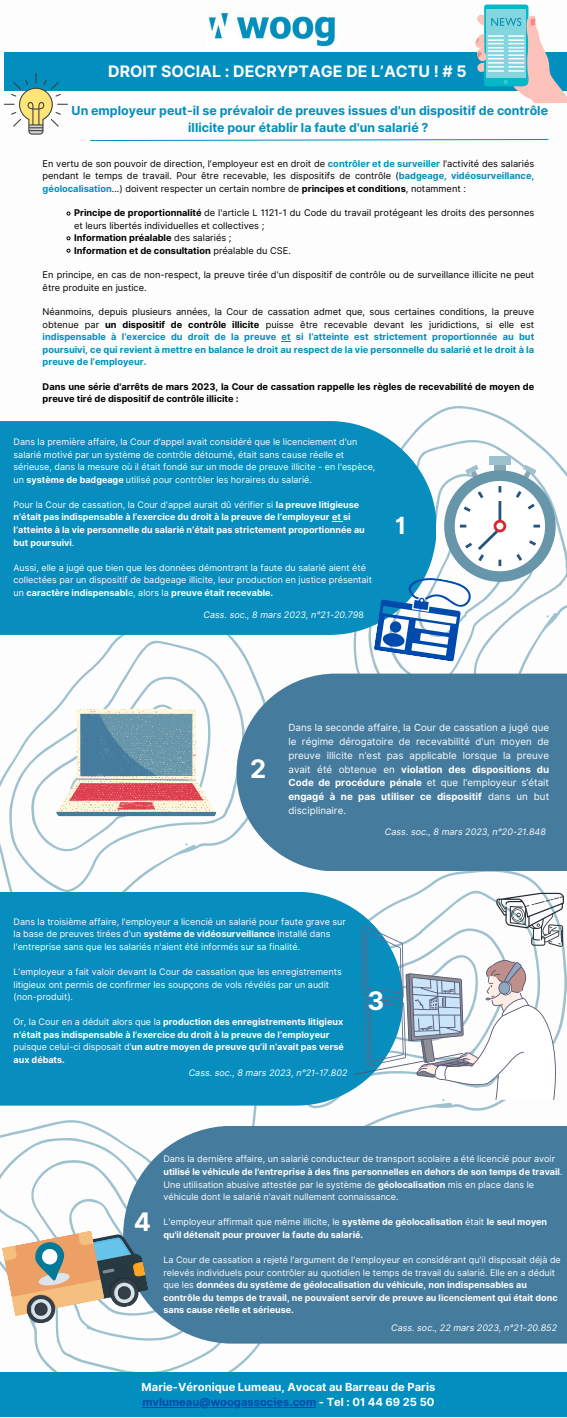
<style>
.page{position:relative;width:567px;height:1418px;background:#fff}
.page>*{position:absolute;margin:0;border:0;box-sizing:border-box;transform-origin:0 0}
.t1{font:700 25.5px "Inter";color:#fff}
.t2{font:700 23.62px "Inter";color:#fcfdfc}
.t3{font:700 15.85px "Inter";color:#fff}
.t4{font:700 12.38px/16.7px "Inter";color:#028ebf;text-align:center}
.t5{font:700 11.15px/15px "Inter";color:#fff}
.t6{font:9.8px/13.7px "Inter";color:#fff;text-align:justify}
.t7{font:9.25px/12.4px "Inter";color:#000}
.t8{font:700 9.25px/12.4px "Inter";color:#028ebf;text-align:justify}
.t9{font:700 9.25px/12.4px "Inter";color:#000}
.t10{font:9px/12.6px "Inter";color:#fff}
.t11{font:700 9px/12.6px "Inter";color:#fff}
.t12{font:italic 9px "Inter";color:#fcfdfc}
.t13{font:italic 9px "Inter";color:#fff}
.s1{font-weight:700;color:#078ebe}
.s2{font-weight:700;color:#028ebf}
.s3{font-weight:700}
.s4{font-weight:400;color:#000}
.s5{color:#000}
.s6{font-weight:400}
.s7{font-style:normal}
.s8{color:#004aad}
</style>
<div class="page">
<svg style="left:353px;top:406px;width:214px;height:267px"></svg>
<svg style="left:0;top:635px;width:254px;height:257px"></svg>
<svg style="left:247px;top:871px;width:320px;height:254px"></svg>
<div style="left:0;top:892px;width:403px;height:213px;background:#078ebe"></div>
<div style="left:0;top:421px;width:436px;height:214px;background:#078ebe"></div>
<svg style="left:237px;top:673px;width:330px;height:198px;fill:#457b9d"></svg>
<svg style="left:0;top:1084px;width:283px;height:333px"></svg>
<div style="left:123px;top:1125px;width:444px;height:218px;background:#457b9d"></div>
<svg style="left:523px;top:464px;width:13px;height:15px"></svg>
<svg style="left:465px;top:464px;width:14px;height:15px"></svg>
<div style="left:494px;top:464px;width:12px;height:12px;background:#88a6b3"></div>
<div style="left:444px;top:470px;width:112px;height:112px;background:#6796ab;border-radius:50%"></div>
<div style="left:455px;top:481px;width:90px;height:90px;background:#fff;border-radius:50%"></div>
<svg style="left:499px;top:486px;width:2px;height:6px"></svg>
<svg style="left:534px;top:524px;width:6px;height:3px"></svg>
<svg style="left:516px;top:488px;width:22px;height:22px"></svg>
<svg style="left:516px;top:540px;width:23px;height:24px"></svg>
<svg style="left:461px;top:488px;width:23px;height:24px"></svg>
<hr style="left:499px;top:501px;width:2px;height:20px;background:#24537c">
<svg style="left:460px;top:524px;width:42px;height:42px"></svg>
<div style="left:494px;top:520px;width:12px;height:12px;border:3px solid #d7282f;border-radius:50%"></div>
<div style="left:489px;top:456px;width:21px;height:8px;background:#9ec1cf"></div>
<svg style="left:56px;top:709px;width:160px;height:107px"></svg>
<div style="left:1px;top:1372px;width:566px;height:44px;background:#028ebf"></div>
<hr style="left:142px;top:1406px;width:174px;height:1px;background:#004aad">
<div style="left:4px;top:52px;width:563px;height:38px;background:#028ebf"></div>
<svg style="left:90px;top:139px;width:459px;height:2px"></svg>
<svg style="left:484px;top:5px;width:44px;height:81px"></svg>
<div style="left:486px;top:10px;width:40px;height:68px;background:#83d6de"></div>
<svg style="left:475px;top:15px;width:92px;height:88px"></svg>
<svg style="left:4px;top:73px;width:64px;height:62px"></svg>
<img style="left:206px;top:13px;width:130px;height:34px">
<svg style="left:374px;top:574px;width:99px;height:87px"></svg>
<svg style="left:2px;top:1230px;width:146px;height:95px"></svg>
<svg style="left:353px;top:892px;width:211px;height:207px"></svg>
<h3 class="t3" style="left:108px;top:62px;width:360px">DROIT SOCIAL : DECRYPTAGE DE L’ACTU ! # 5</h3>
<h3 class="t4" style="left:72px;top:102px;width:478px">Un employeur peut-il se prévaloir de preuves issues d'un dispositif de contrôle illicite pour établir la faute d'un salarié ?</h3>
<p class="t7" style="left:43px;top:157px;width:493px;text-align:justify">En vertu de son pouvoir de direction, l'employeur est en droit de <span class="s1">contrôler et de surveiller</span> l'activité des salariés pendant le temps de travail. Pour être recevable, les dispositifs de contrôle (<span class="s2">badgeage, vidéosurveillance, géolocalisation</span>...) doivent respecter un certain nombre de <span class="s3">principes et conditions</span>, notamment :</p>
<p class="t7" style="left:74px;top:207px;width:462px"><span class="s3">Principe de proportionnalité</span> de l'article L 1121-1 du Code du travail protégeant les droits des personnes et leurs libertés individuelles et collectives ;<br><span class="s3">Information préalable</span> des salariés ;<br><span class="s3">Information et de consultation</span> préalable du CSE.</p>
<p class="t7" style="left:43px;top:269px;width:493px">En principe, en cas de non-respect, la preuve tirée d'un dispositif de contrôle ou de surveillance illicite ne peut être produite en justice.</p>
<p class="t8" style="left:43px;top:306px;width:493px"><span class="s4">Néanmoins, depuis plusieurs années, la Cour de cassation admet que, sous certaines conditions, la preuve obtenue par</span> <span class="s5">un dispositif de contrôle illicite</span> <span class="s4">puisse être recevable devant les juridictions, si elle est </span>indispensable à l’exercice du droit de la preuve et si l’atteinte est strictement proportionnée au but poursuivi, ce qui revient à mettre en balance le droit au respect de la vie personnelle du salarié et le droit à la preuve de l’employeur.</p>
<p class="t9" style="left:43px;top:380px;width:493px">Dans une série d'arrêts de mars 2023, la Cour de cassation rappelle les règles de recevabilité de moyen de preuve tiré de dispositif de contrôle illicite :</p>
<p class="t10" style="left:14px;top:435px;width:363px">Dans la première affaire, la Cour d'appel avait considéré que le licenciement d'un salarié motivé par un système de contrôle détourné, était sans cause réelle et sérieuse, dans la mesure où il était fondé sur un mode de preuve illicite - en l'espèce, un <span class="s3">système de badgeage</span> utilisé pour contrôler les horaires du salarié.</p>
<p class="t11" style="left:14px;top:498px;width:353px"><span class="s6">Pour la Cour de cassation, la Cour d’appel aurait dû vérifier si</span> la preuve litigieuse n’était pas indispensable à l’exercice du droit à la preuve de l’employeur et si l’atteinte à la vie personnelle du salarié n’était pas strictement proportionnée au but poursuivi<span class="s6">.</span></p>
<p class="t10" style="left:14px;top:561px;width:360px">Aussi, elle a jugé que bien que les données démontrant la faute du salarié aient été collectées par un dispositif de badgeage illicite, leur production en justice présentait un <span class="s3">caractère indispensabl</span>e, alors la <span class="s3">preuve était recevable.</span></p>
<p class="t12" style="left:204px;top:609px;width:162px">Cass. soc., 8 mars 2023, n°21-20.79<span class="s7">8</span></p>
<h2 class="t2" style="left:395px;top:511px;width:13px">1</h2>
<h1 class="t1" style="left:250px;top:754px;width:18px">2</h1>
<p class="t6" style="left:288px;top:721px;width:262px">Dans la seconde affaire, la Cour de cassation a jugé que le régime dérogatoire de recevabilité d'un moyen de preuve illicite n’est pas applicable lorsque la preuve avait été obtenue en <span class="s3">violation des dispositions du Code de procédure pénale</span> et que l’employeur s’était <span class="s3">engagé à ne pas utiliser ce dispositif</span> dans un but disciplinaire.</p>
<p class="t12" style="left:385px;top:826px;width:162px">Cass. soc., 8 mars 2023, n°20-21.848</p>
<p class="t10" style="left:14px;top:915px;width:334px">Dans la troisième affaire, l'employeur a licencié un salarié pour faute grave sur la base de preuves tirées d'un <span class="s3">système de vidéosurveillance</span> installé dans l'entreprise sans que les salariés n'aient été informés sur sa finalité.</p>
<p class="t10" style="left:14px;top:965px;width:330px">L’employeur a fait valoir devant la Cour de cassation que les enregistrements litigieux ont permis de confirmer les soupçons de vols révélés par un audit (non-produit).</p>
<p class="t11" style="left:14px;top:1015px;width:332px"><span class="s6">Or, la Cour en a déduit alors que la</span> production des enregistrements litigieux n’était pas indispensable à l’exercice du droit à la preuve de l’employeur <span class="s6">puisque celui-ci disposait d’</span>un autre moyen de preuve qu’il n’avait pas versé aux débats.</p>
<p class="t13" style="left:189px;top:1066px;width:160px">Cass. soc., 8 mars 2023, n°21-17.802</p>
<h1 class="t1" style="left:368px;top:985px;width:18px">3</h1>
<h1 class="t1" style="left:134px;top:1206px;width:19px">4</h1>
<p class="t10" style="left:163px;top:1152px;width:401px">Dans la dernière affaire, un salarié conducteur de transport scolaire a été licencié pour avoir <span class="s3">utilisé le véhicule de l'entreprise à des fins personnelles en dehors de son temps de travail</span>.<br>Une utilisation abusive attestée par le système de <span class="s3">géolocalisation</span> mis en place dans le véhicule dont le salarié n'avait nullement connaissance.</p>
<p class="t11" style="left:163px;top:1215px;width:385px"><span class="s6">L'employeur affirmait que même illicite, le</span> système de géolocalisation <span class="s6">était</span> le seul moyen qu'il détenait pour prouver la faute du salarié.</p>
<p class="t10" style="left:163px;top:1253px;width:399px">La Cour de cassation a rejeté l'argument de l'employeur en considérant qu'il disposait déjà de relevés individuels pour contrôler au quotidien le temps de travail du salarié. Elle en a déduit que les <span class="s3">données du système de géolocalisation du véhicule, non indispensables au contrôle du temps de travail, ne pouvaient servir de preuve au licenciement qui était donc sans cause réelle et sérieuse.</span></p>
<p class="t12" style="left:391px;top:1322px;width:167px">Cass. soc., 22 mars 2023, n°21-20.852</p>
<p class="t5" style="left:142px;top:1379px;width:295px">Marie-Véronique Lumeau, Avocat au Barreau de Paris <span class="s8">mvlumeau@woogassocies.com</span> - Tel : 01 44 69 25 50</p>
</div>
